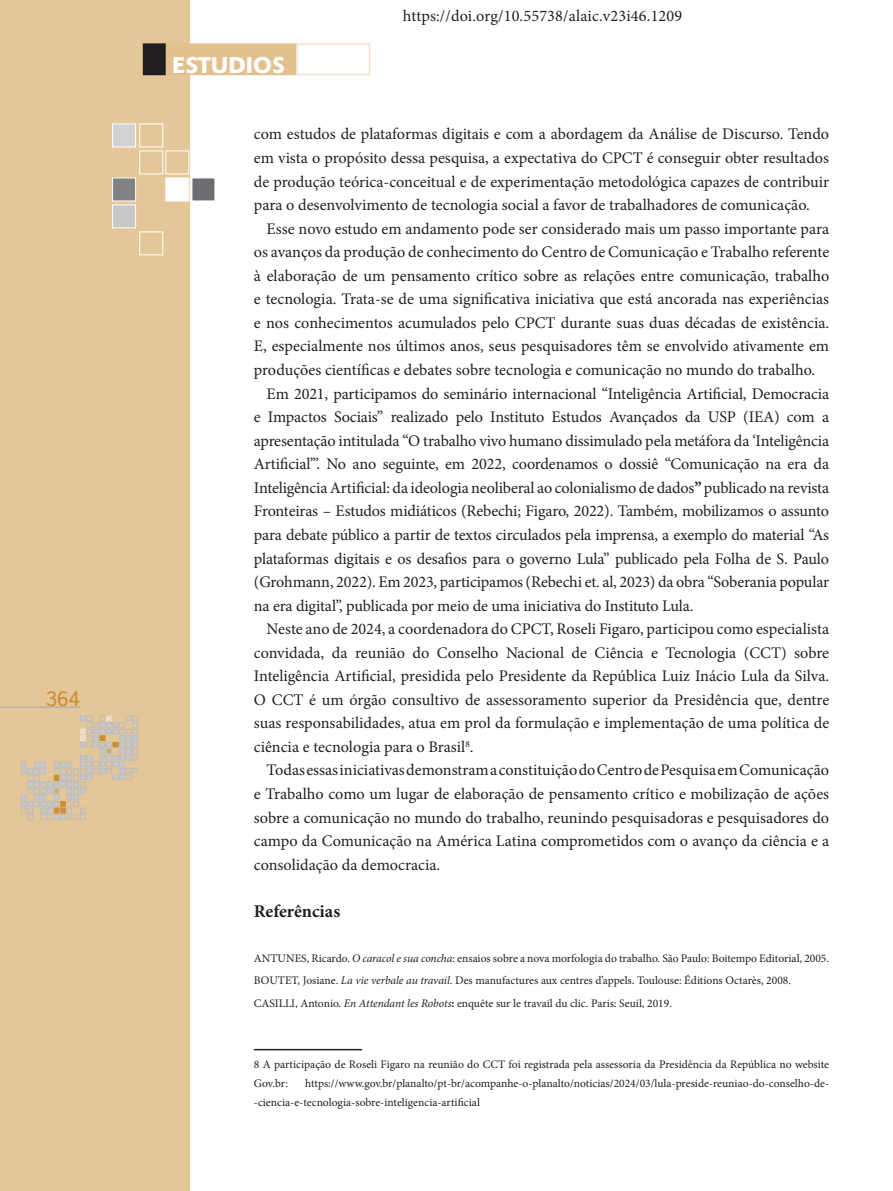
<style>
.page{position:relative;width:893px;height:1191px;background:#fff}
.page>*{position:absolute;margin:0;border:0;box-sizing:border-box;transform-origin:0 0}
.t1{font:500 22.5px "Delta";letter-spacing:.02em;color:#fff}
.t2{font:21px "Istok Web";color:#cb9033}
.t3{font:700 18px "Minion Pro";letter-spacing:-.005em;color:#231f20}
.t4{font:16.2px/23.5px "Minion Pro";letter-spacing:-.005em;color:#231f20;text-align:justify}
.t5{font:11.55px/22.5px "Minion Pro";color:#231f20}
.s1{font-weight:700}
.s2{font-style:italic}
</style>
<div class="page">
<div style="left:0;top:0;width:190px;height:1191px;background:#e5c698"></div>
<div style="left:112px;top:178px;width:24px;height:23px;background:#808285;border:1px solid #fff"></div>
<div style="left:166px;top:178px;width:23px;height:23px;background:#fff"></div>
<div style="left:192px;top:178px;width:23px;height:23px;background:#6c6d70"></div>
<div style="left:140px;top:151px;width:23px;height:23px;border:1px solid #fff"></div>
<div style="left:166px;top:151px;width:23px;height:23px;border:1px solid #fff"></div>
<div style="left:112px;top:124px;width:24px;height:23px;background:#d1d2d4;border:1px solid #fff"></div>
<div style="left:140px;top:124px;width:23px;height:23px;border:1px solid #fff"></div>
<div style="left:140px;top:232px;width:23px;height:23px;border:1px solid #fff"></div>
<div style="left:112px;top:205px;width:24px;height:23px;background:#c7c8ca;border:1px solid #fff"></div>
<svg style="left:21px;top:716px;width:117px;height:103px;background:#d8c3a3"></svg>
<hr style="left:0;top:707px;width:80px;height:1px;background:#b2b3b7">
<div style="left:153px;top:43px;width:143px;height:32px;background:#e3c18f;border:2px solid #e3c18f"></div>
<div style="left:144px;top:44px;width:21px;height:30px;background:#231f20"></div>
<div style="left:143px;top:43px;width:23px;height:32px;border:2px solid #231f20"></div>
<div style="left:296px;top:43px;width:74px;height:32px;border:2px solid #f2e3cd"></div>
<hr style="left:254px;top:1049px;width:108px;height:1px;background:#231f20">
<p class="t2" style="left:46px;top:685px;width:36px">364</p>
<h1 class="t1" style="left:173px;top:52px;width:114px">ESTUDIOS</h1>
<p class="t4" style="left:403px;top:4px;width:281px">https://doi.org/10.55738/alaic.v23i46.1209</p>
<p class="t4" style="left:254px;top:122px;width:577px">com estudos de plataformas digitais e com a abordagem da Análise de Discurso. Tendo em vista o propósito dessa pesquisa, a expectativa do CPCT é conseguir obter resultados de produção teórica-conceitual e de experimentação metodológica capazes de contribuir para o desenvolvimento de tecnologia social a favor de trabalhadores de comunicação.</p>
<p class="t4" style="left:267px;top:217px;width:564px">Esse novo estudo em andamento pode ser considerado mais um passo importante para</p>
<p class="t4" style="left:254px;top:240px;width:577px">os avanços da produção de conhecimento do Centro de Comunicação e Trabalho referente</p>
<p class="t4" style="left:254px;top:264px;width:577px">à elaboração de um pensamento crítico sobre as relações entre comunicação, trabalho</p>
<p class="t4" style="left:254px;top:287px;width:577px">e tecnologia. Trata-se de uma significativa iniciativa que está ancorada nas experiências</p>
<p class="t4" style="left:254px;top:311px;width:577px">e nos conhecimentos acumulados pelo CPCT durante suas duas décadas de existência.</p>
<p class="t4" style="left:254px;top:334px;width:577px">E, especialmente nos últimos anos, seus pesquisadores têm se envolvido ativamente em</p>
<p class="t4" style="left:254px;top:358px;width:563px">produções científicas e debates sobre tecnologia e comunicação no mundo do trabalho.</p>
<p class="t4" style="left:267px;top:382px;width:564px">Em 2021, participamos do seminário internacional “Inteligência Artificial, Democracia</p>
<p class="t4" style="left:254px;top:405px;width:577px">e Impactos Sociais” realizado pelo Instituto Estudos Avançados da USP (IEA) com a</p>
<p class="t4" style="left:254px;top:429px;width:577px">apresentação intitulada “O trabalho vivo humano dissimulado pela metáfora da ‘Inteligência</p>
<p class="t4" style="left:254px;top:452px;width:577px">Artificial’”. No ano seguinte, em 2022, coordenamos o dossiê “Comunicação na era da</p>
<p class="t4" style="left:254px;top:476px;width:577px">Inteligência Artificial: da ideologia neoliberal ao colonialismo de dados<span class="s1">”</span> publicado na revista</p>
<p class="t4" style="left:254px;top:499px;width:577px">Fronteiras – Estudos midiáticos (Rebechi; Figaro, 2022). Também, mobilizamos o assunto</p>
<p class="t4" style="left:254px;top:523px;width:577px">para debate público a partir de textos circulados pela imprensa, a exemplo do material “As</p>
<p class="t4" style="left:254px;top:546px;width:577px">plataformas digitais e os desafios para o governo Lula” publicado pela Folha de S. Paulo</p>
<p class="t4" style="left:254px;top:570px;width:577px">(Grohmann, 2022). Em 2023, participamos (Rebechi et. al, 2023) da obra “Soberania popular</p>
<p class="t4" style="left:254px;top:594px;width:441px">na era digital”, publicada por meio de uma iniciativa do Instituto Lula.</p>
<p class="t4" style="left:267px;top:617px;width:564px">Neste ano de 2024, a coordenadora do CPCT, Roseli Figaro, participou como especialista</p>
<p class="t4" style="left:254px;top:641px;width:577px">convidada, da reunião do Conselho Nacional de Ciência e Tecnologia (CCT) sobre</p>
<p class="t4" style="left:254px;top:664px;width:577px">Inteligência Artificial, presidida pelo Presidente da República Luiz Inácio Lula da Silva.</p>
<p class="t4" style="left:254px;top:688px;width:577px">O CCT é um órgão consultivo de assessoramento superior da Presidência que, dentre</p>
<p class="t4" style="left:254px;top:711px;width:577px">suas responsabilidades, atua em prol da formulação e implementação de uma política de</p>
<p class="t4" style="left:254px;top:735px;width:221px">ciência e tecnologia para o Brasil<sup>8</sup>.</p>
<p class="t4" style="left:267px;top:758px;width:564px">Todas essas iniciativas demonstram a constituição do Centro de Pesquisa em Comunicação</p>
<p class="t4" style="left:254px;top:782px;width:577px">e Trabalho como um lugar de elaboração de pensamento crítico e mobilização de ações</p>
<p class="t4" style="left:254px;top:805px;width:577px">sobre a comunicação no mundo do trabalho, reunindo pesquisadoras e pesquisadores do</p>
<p class="t4" style="left:254px;top:829px;width:577px">campo da Comunicação na América Latina comprometidos com o avanço da ciência e a</p>
<p class="t4" style="left:254px;top:853px;width:188px">consolidação da democracia.</p>
<p class="t3" style="left:254px;top:898px;width:88px">Referências</p>
<p class="t5" style="left:254px;top:947px;width:577px">ANTUNES, Ricardo. <span class="s2">O caracol e sua concha</span>: ensaios sobre a nova morfologia do trabalho. São Paulo: Boitempo Editorial, 2005.<br>BOUTET, Josiane. <span class="s2">La vie verbale au travail</span>. Des manufactures aux centres d’appels. Toulouse: Éditions Octarès, 2008.<br>CASILLI, Antonio. <span class="s2">En Attendant les Robots</span><span class="s1">:</span> enquête sur le travail du clic. Paris: Seuil, 2019.</p>
<p class="t5" style="left:254px;top:1055px;width:577px;line-height:18.8px">8 A participação de Roseli Figaro na reunião do CCT foi registrada pela assessoria da Presidência da República no website<br>Gov.br:</p>
<p class="t5" style="left:254px;top:1074px;width:577px;line-height:18.8px;text-indent:51px">https://www.gov.br/planalto/pt-br/acompanhe-o-planalto/noticias/2024/03/lula-preside-reuniao-do-conselho-de--ciencia-e-tecnologia-sobre-inteligencia-artificial</p>
</div>
